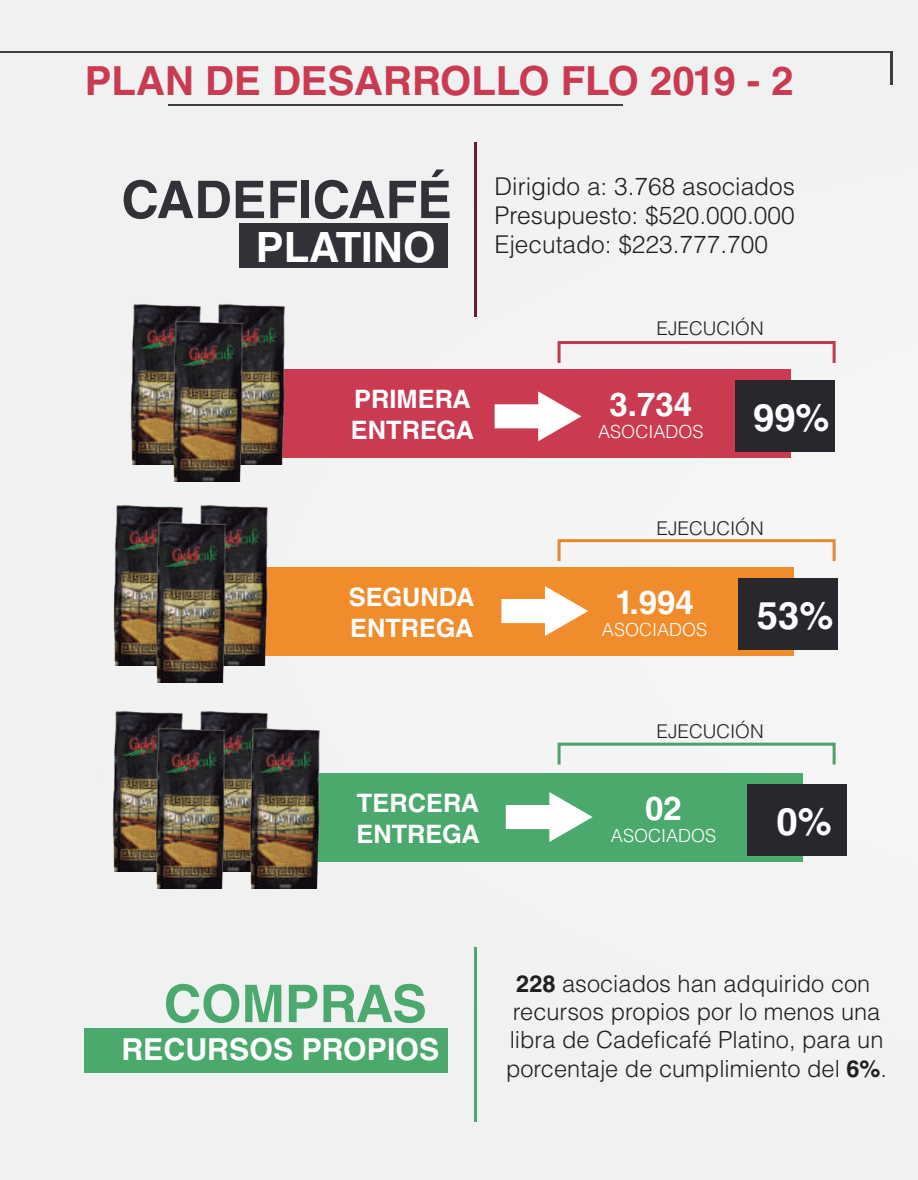
<style>
.page{position:relative;width:918px;height:1180px;background:#fff}
.page>*{position:absolute;margin:0;border:0;box-sizing:border-box;transform-origin:0 0}
.t1{font:700 51.9px "Helvetica LT Std";color:#333138}
.t2{font:700 51.9px "Helvetica LT Std";color:#4ca96d}
.t3{font:700 41.7px "Helvetica LT Std";color:#fff}
.t4{font:700 40.05px "Helvetica LT Std";color:#ca3a51}
.t5{font:700 38.1px "Helvetica LT Std";color:#fff}
.t6{font:700 33px "Helvetica LT Std";color:#fff}
.t7{font:700 30.3px "Helvetica LT Std";color:#fff}
.t8{font:700 25.35px/30.5px "Helvetica LT Std";color:#fff}
.t9{font:300 24.45px/29.4px "Helvetica LT Std";color:#231f20;text-align:justify}
.t10{font:300 23.55px/28.3px "Helvetica LT Std";color:#231f20;text-align:center}
.t11{font:300 18.9px "Helvetica LT Std";color:#231f20}
.t12{font:300 18px "Helvetica LT Std";color:#fff}
.s1{font-weight:700}
</style>
<div class="page">
<div style="left:0;top:0;width:917px;height:1179px;background:#f1f2f2"></div>
<div style="left:193px;top:369px;width:597px;height:89px;background:#ca3a51"></div>
<img style="left:130px;top:304px;width:155px;height:160px">
<img style="left:164px;top:313px;width:84px;height:168px">
<div style="left:734px;top:380px;width:99px;height:72px;background:#29262d"></div>
<div style="left:557px;top:539px;width:278px;height:23px;border:3px solid #e48831"></div>
<div style="left:557px;top:341px;width:278px;height:23px;border:3px solid #be3b4e"></div>
<div style="left:557px;top:742px;width:278px;height:24px;border:3px solid #4da169"></div>
<svg style="left:494px;top:391px;width:87px;height:50px"></svg>
<div style="left:196px;top:566px;width:597px;height:89px;background:#f18c2c"></div>
<div style="left:738px;top:578px;width:99px;height:71px;background:#29262d"></div>
<svg style="left:501px;top:586px;width:87px;height:50px"></svg>
<img style="left:113px;top:505px;width:160px;height:160px">
<img style="left:146px;top:514px;width:85px;height:168px">
<div style="left:205px;top:772px;width:597px;height:89px;background:#4ca96d"></div>
<div style="left:747px;top:784px;width:99px;height:71px;background:#29262d"></div>
<svg style="left:505px;top:792px;width:87px;height:50px"></svg>
<img style="left:112px;top:711px;width:156px;height:160px">
<img style="left:240px;top:719px;width:85px;height:169px">
<img style="left:146px;top:719px;width:85px;height:169px">
<hr style="left:474px;top:143px;width:3px;height:174px;background:#641b3d">
<div style="left:239px;top:224px;width:208px;height:44px;background:#333138"></div>
<hr style="left:474px;top:947px;width:3px;height:175px;background:#4ca96d">
<div style="left:85px;top:1028px;width:362px;height:45px;background:#4ca96d"></div>
<hr style="left:0;top:51px;width:892px;height:2px;background:#3e3e3f">
<hr style="left:168px;top:104px;width:454px;height:1px;background:#3e3e3f">
<hr style="left:889px;top:51px;width:3px;height:34px;background:#3e3e3f">
<h3 class="t4" style="left:85px;top:56px;width:710px">PLAN DE DESARROLLO FLO 2019 - 2</h3>
<h1 class="t1" style="left:121px;top:168px;width:332px">CADEFICAFÉ</h1>
<h2 class="t3" style="left:256px;top:221px;width:181px">PLATINO</h2>
<p class="t9" style="left:494px;top:171px;width:302px">Dirigido a: 3.768 asociados Presupuesto: $520.000.000<br>Ejecutado: $223.777.700</p>
<p class="t11" style="left:656px;top:317px;width:109px">EJECUCIÓN</p>
<p class="t8" style="left:351px;top:384px;width:125px">PRIMERA<br>ENTREGA</p>
<h3 class="t6" style="left:609px;top:384px;width:84px">3.734</h3>
<p class="t12" style="left:598px;top:420px;width:107px">ASOCIADOS</p>
<h3 class="t5" style="left:752px;top:394px;width:78px">99%</h3>
<p class="t11" style="left:656px;top:516px;width:109px">EJECUCIÓN</p>
<p class="t8" style="left:349px;top:581px;width:127px">SEGUNDA<br>ENTREGA</p>
<h3 class="t6" style="left:615px;top:582px;width:80px">1.994</h3>
<p class="t12" style="left:601px;top:618px;width:107px">ASOCIADOS</p>
<h3 class="t5" style="left:756px;top:592px;width:78px">53%</h3>
<p class="t11" style="left:656px;top:719px;width:109px">EJECUCIÓN</p>
<p class="t8" style="left:356px;top:787px;width:125px">TERCERA<br>ENTREGA</p>
<h3 class="t6" style="left:645px;top:788px;width:38px">02</h3>
<p class="t12" style="left:610px;top:824px;width:107px">ASOCIADOS</p>
<h3 class="t5" style="left:776px;top:798px;width:57px">0%</h3>
<h1 class="t2" style="left:164px;top:972px;width:264px">COMPRAS</h1>
<p class="t7" style="left:121px;top:1030px;width:319px">RECURSOS PROPIOS</p>
<p class="t10" style="left:505px;top:969px;width:382px"><span class="s1">228</span> asociados han adquirido con recursos propios por lo menos una libra de Cadeficafé Platino, para un porcentaje de cumplimiento del <span class="s1">6%</span>.</p>
</div>
